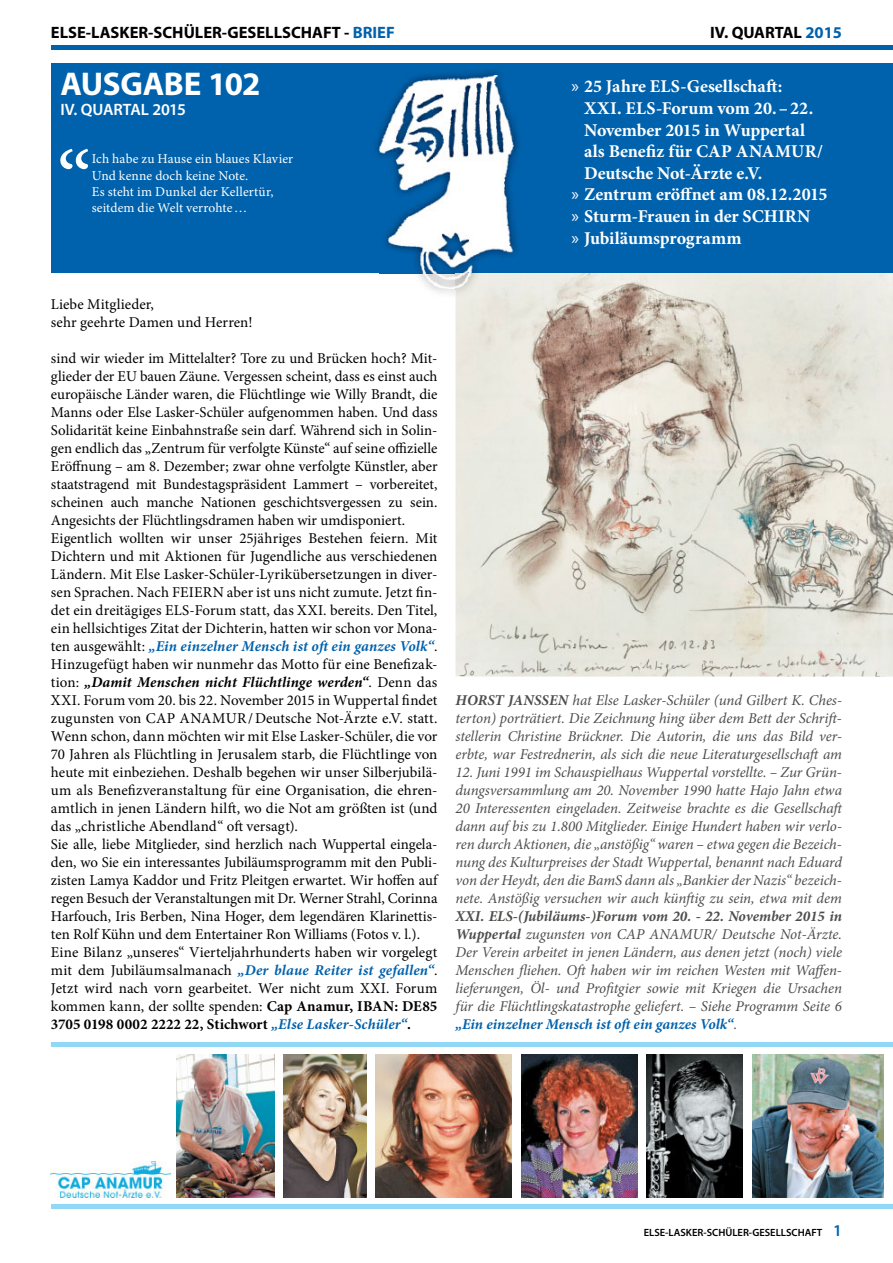
<style>
.page{position:relative;width:893px;height:1263px;background:#fff}
.page>*{position:absolute;margin:0;border:0;box-sizing:border-box;transform-origin:0 0}
.t1{font:88.2px "Minion Pro";color:#fff}
.t2{font:700 33px "Myriad Pro";letter-spacing:-.015em;color:#fff}
.t3{font:700 18px "Minion Pro";color:#fff}
.t4{font:700 16.5px "Myriad Pro";color:#000}
.t5{font:600 16.5px "Myriad Pro";letter-spacing:-.01em;color:#fff}
.t6{font:15px/18px "Minion Pro";color:#000}
.t7{font:italic 15px/18px "Minion Pro";letter-spacing:-.01em;color:#4d4d4c;text-align:justify}
.t8{font:13.5px/16.2px "Minion Pro";letter-spacing:.005em;color:#fff}
.t9{font:600 10.5px "Myriad Pro";color:#000}
.s1{color:#0062ad}
.s2{font-family:"Myriad Pro";font-weight:400}
.s3{font-weight:700;font-style:italic;color:#0062ad}
.s4{font-weight:700;font-style:italic}
.s5{font-weight:700}
.s6{font-weight:700;color:#0062ad}
.s7{font-size:16.5px;color:#0062ad}
</style>
<div class="page">
<div style="left:51px;top:64px;width:842px;height:209px;background:#0062ad"></div>
<hr style="left:51px;top:46px;width:842px;height:4px;background:#0062ad">
<img style="left:455px;top:273px;width:438px;height:404px">
<img style="left:371px;top:70px;width:151px;height:228px">
<img style="left:380px;top:75px;width:133px;height:214px">
<img style="left:455px;top:273px;width:58px;height:16px">
<img style="left:376px;top:1055px;width:136px;height:142px">
<img style="left:176px;top:1055px;width:98px;height:142px">
<img style="left:521px;top:1055px;width:116px;height:142px">
<img style="left:647px;top:1055px;width:96px;height:142px">
<img style="left:752px;top:1055px;width:131px;height:142px">
<img style="left:283px;top:1055px;width:83px;height:142px">
<img style="left:51px;top:1161px;width:120px;height:36px">
<hr style="left:51px;top:1205px;width:842px;height:4px;background:#90d8f6">
<hr style="left:51px;top:1043px;width:842px;height:4px;background:#90d8f6">
<p class="t4" style="left:51px;top:26px;width:345px">ELSE-LASKER-SCHÜLER-GESELLSCHAFT - <span class="s1">BRIEF</span></p>
<p class="t4" style="left:710px;top:26px;width:133px">IV. QUARTAL <span class="s1">2015</span></p>
<h2 class="t2" style="left:60px;top:71px;width:202px">AUSGABE 102</h2>
<p class="t5" style="left:60px;top:103px;width:127px">IV. QUARTAL 2015</p>
<h1 class="t1" style="left:57px;top:149px;width:37px">“</h1>
<p class="t8" style="left:92px;top:152px;width:203px">Ich habe zu Hause ein blaues Klavier<br>Und kenne doch keine Note.<br>Es steht im Dunkel der Kellertür, seitdem die Welt verrohte …</p>
<p class="t3" style="left:571px;top:80px;width:213px"><span class="s2">»</span> 25 Jahre ELS-Gesellschaft:</p>
<p class="t3" style="left:584px;top:101px;width:231px">XXI. ELS-Forum vom 20. – 22.</p>
<p class="t3" style="left:584px;top:123px;width:223px">November 2015 in Wuppertal</p>
<p class="t3" style="left:584px;top:144px;width:240px">als Benefiz für CAP ANAMUR/</p>
<p class="t3" style="left:584px;top:166px;width:180px">Deutsche Not-Ärzte e.V.</p>
<p class="t3" style="left:571px;top:188px;width:258px"><span class="s2">»</span> Zentrum eröffnet am 08.12.2015</p>
<p class="t3" style="left:571px;top:209px;width:241px"><span class="s2">»</span> Sturm-Frauen in der SCHIRN</p>
<p class="t3" style="left:571px;top:231px;width:172px"><span class="s2">»</span> Jubiläumsprogramm</p>
<p class="t6" style="left:51px;top:297px;width:203px">Liebe Mitglieder,<br>sehr geehrte Damen und Herren!</p>
<p class="t6" style="left:51px;top:351px;width:388px">sind wir wieder im Mittelalter? Tore zu und Brücken hoch? Mit&shy;glieder der EU bauen Zäune. Vergessen scheint, dass es einst auch europäische Länder waren, die Flüchtlinge wie Willy Brandt, die Manns oder Else Lasker-Schüler aufgenommen haben. Und dass Solidarität keine Einbahnstraße sein darf. Während sich in Solin&shy;gen endlich das „Zentrum für verfolgte Künste“ auf seine offizielle Eröffnung – am 8. Dezember; zwar ohne verfolgte Künstler, aber staatstragend mit Bundestagspräsident Lammert – vorbereitet, scheinen auch manche Nationen geschichtsvergessen zu sein.<br>Angesichts der Flüchtlingsdramen haben wir umdisponiert.<br>Eigentlich wollten wir unser 25jähriges Bestehen feiern. Mit Dichtern und mit Aktionen für Jugendliche aus verschiedenen Ländern. Mit Else Lasker-Schüler-Lyrikübersetzungen in diver&shy;sen Sprachen. Nach FEIERN aber ist uns nicht zumute. Jetzt fin&shy;det ein dreitägiges ELS-Forum statt, das XXI. bereits. Den Titel, ein hellsichtiges Zitat der Dichterin, hatten wir schon vor Mona&shy;ten ausgewählt: <span class="s3">„Ein einzelner Mensch ist oftein ganzes Volk“</span>.<br>Hinzugefügt haben wir nunmehr das Motto für eine Benefizak&shy;tion: <span class="s4">„Damit Menschen nicht Flüchtlinge werden“</span>. Denn das XXI. Forum vom 20. bis 22. November 2015 in Wuppertal findet zugunsten von CAP ANAMUR / Deutsche Not-Ärzte e.V. statt.<br>Wenn schon, dann möchten wir mit Else Lasker-Schüler, die vor 70 Jahren als Flüchtling in Jerusalem starb, die Flüchtlinge von heute mit einbeziehen. Deshalb begehen wir unser Silberjubilä&shy;um als Benefizveranstaltung für eine Organisation, die ehren&shy;amtlich in jenen Ländern hilft, wo die Not am größten ist (und das „christliche Abendland“ oft versagt).<br>Sie alle, liebe Mitglieder, sind herzlich nach Wuppertal eingela&shy;den, wo Sie ein interessantes Jubiläumsprogramm mit den Publi&shy;zisten Lamya Kaddor und Fritz Pleitgen erwartet. Wir hoffen auf regen Besuch der Veranstaltungen mit Dr. Werner Strahl, Corinna Harfouch, Iris Berben, Nina Hoger, dem legendären Klarinettis&shy;ten Rolf Kühn und dem Entertainer Ron Williams (Fotos v. l.).<br>Eine Bilanz „unseres“ Vierteljahrhunderts haben wir vorgelegt mit dem Jubiläumsalmanach <span class="s3">„Der blaue Reiter ist gefallen“</span>.<br>Jetzt wird nach vorn gearbeitet. Wer nicht zum XXI. Forum kommen kann, der sollte spenden: <span class="s5">Cap Anamur, IBAN: DE85<br>3705 0198 0002 2222 22, Stichwort</span> <span class="s3">„Else Lasker-Schüler“</span><span class="s5">.</span></p>
<p class="t7" style="left:455px;top:693px;width:388px"><span class="s5">HORST JANSSEN</span> hat Else Lasker-Schüler (und Gilbert K. Ches&shy;terton) porträtiert. Die Zeichnung hing über dem Bett der Schrift&shy;stellerin Christine Brückner. Die Autorin, die uns das Bild ver&shy;erbte, war Festrednerin, als sich die neue Literaturgesellschaft am</p>
<p class="t7" style="left:455px;top:765px;width:390px;text-align:left">12. Juni 1991 im Schauspielhaus Wuppertal vorstellte. – Zur Grün&shy;dungsversammlung am 20. November 1990 hatte Hajo Jahn etwa 20 Interessenten eingeladen. Zeitweise brachte es die Gesellschaft dann auf bis zu 1.800 Mitglieder. Einige Hundert haben wir verlo&shy;ren durch Aktionen, die „anstößig“ waren – etwa gegen die Bezeich&shy;nung des Kulturpreises der Stadt Wuppertal, benannt nach Eduard von der Heydt, den die BamS dann als „Bankier der Nazis“ bezeich&shy;nete. Anstößig versuchen wir auch künftig zu sein, etwa mit dem</p>
<p class="t7" style="left:455px;top:909px;width:388px"><span class="s5">XXI. ELS-(Jubiläums-)Forum vom 20. - 22. November 2015 in Wuppertal</span> zugunsten von CAP ANAMUR/ Deutsche Not-Ärzte.<br>Der Verein arbeitet in jenen Ländern, aus denen jetzt (noch) viele Menschen fliehen. Oft haben wir im reichen Westen mit Waffen&shy;lieferungen, Öl- und Profitgier sowie mit Kriegen die Ursachen für die Flüchtlingskatastrophe geliefert. – Siehe Programm Seite 6 <span class="s6">„Ein einzelner Mensch ist oftein ganzes Volk“</span>.</p>
<p class="t9" style="left:644px;top:1229px;width:200px">ELSE-LASKER-SCHÜLER-GESELLSCHAFT <span class="s7">1</span></p>
</div>
